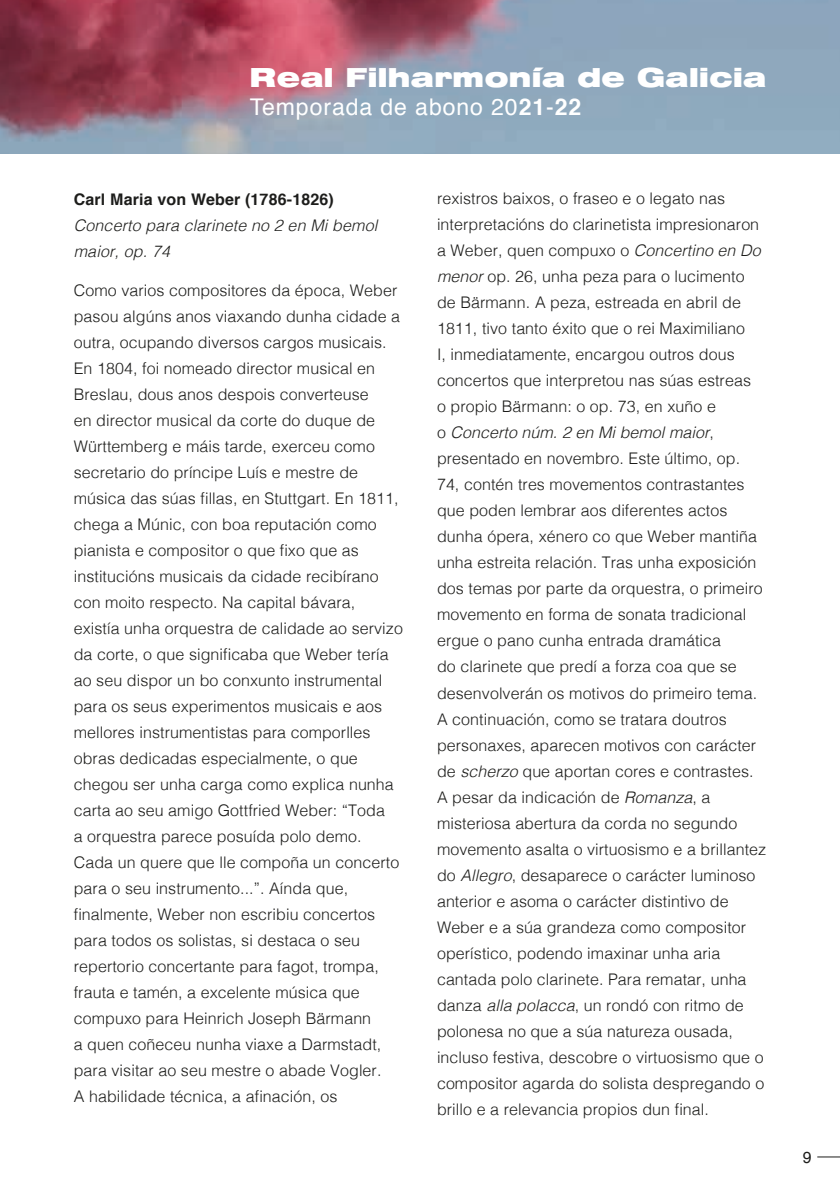
<style>
.page{position:relative;width:840px;height:1191px;background:#fff}
.page>*{position:absolute;margin:0;border:0;box-sizing:border-box;transform-origin:0 0}
.t1{font:700 27px "Helvetica Extended BQ";letter-spacing:.02em;color:#fff}
.t2{font:23px "Helvetica";letter-spacing:.04em;color:#fff}
.t3{font:300 16px/26px "Helvetica";letter-spacing:.005em;color:#1d1d1b}
.t4{font:italic 300 16px/26px "Helvetica";letter-spacing:.01em;color:#1d1d1b}
.t5{font:700 16px "Helvetica";letter-spacing:.01em;color:#1d1d1b}
.t6{font:16px "Helvetica";color:#1d1d1b}
.s1{font-weight:700}
.s2{font-style:italic}
</style>
<div class="page">
<img style="left:0;top:0;width:839px;height:153px">
<svg style="left:817px;top:1156px;width:22px;height:1px"></svg>
<h1 class="t1" style="left:249px;top:62px;width:517px">Real Filharmonía de Galicia</h1>
<h2 class="t2" style="left:249px;top:89px;width:333px">Temporada de abono 20<span class="s1">21</span>-<span class="s1">22</span></h2>
<p class="t5" style="left:74px;top:186px;width:261px">Carl Maria von Weber (1786-1826)</p>
<p class="t4" style="left:74px;top:211px;width:305px">Concerto para clarinete no 2 en Mi bemol maior, op. 74</p>
<p class="t3" style="left:74px;top:276px;width:330px">Como varios compositores da época, Weber pasou algúns anos viaxando dunha cidade a outra, ocupando diversos cargos musicais.<br>En 1804, foi nomeado director musical en Breslau, dous anos despois converteuse<br>en director musical da corte do duque de<br>Wü rttemberg e máis tarde, exerceu como secretario do príncipe Luís e mestre de música das súas fillas, en Stuttgart. En 1811, chega a Múnic, con boa reputación como pianista e compositor o que fixo que as institucións musicais da cidade recibírano con moito respecto. Na capital bávara, existía unha orquestra de calidade ao servizo da corte, o que significaba que Weber tería ao seu dispor un bo conxunto instrumental para os seus experimentos musicais e aos mellores instrumentistas para comporlles obras dedicadas especialmente, o que chegou ser unha carga como explica nunha carta ao seu amigo Gottfried Weber: “Toda<br>a orquestra parece posuída polo demo.<br>Cada un quere que lle compoña un concerto para o seu instrumento...”. Aínda que, finalmente, Weber non escribiu concertos para todos os solistas, si destaca o seu repertorio concertante para fagot, trompa, frauta e tamén, a excelente música que compuxo para Heinrich Joseph Bärmann<br>a quen coñeceu nunha viaxe a Darmstadt, para visitar ao seu mestre o abade Vogler.<br>A habilidade técnica, a afinación, os</p>
<p class="t3" style="left:437px;top:184px;width:330px">rexistros baixos, o fraseo e o legato nas interpretacións do clarinetista impresionaron a Weber, quen compuxo o <span class="s2">Concertino en Do menor</span> op. 26, unha peza para o lucimento de Bärmann. A peza, estreada en abril de 1811, tivo tanto éxito que o rei Maximiliano<br>I, inmediatamente, encargou outros dous concertos que interpretou nas súas estreas<br>o propio Bärmann: o op. 73, en xuño e<br>o <span class="s2">Concerto núm. 2 en Mi bemol maior</span>, presentado en novembro. Este último, op.<br>74, contén tres movementos contrastantes que poden lembrar aos diferentes actos dunha ópera, xénero co que Weber mantiña unha estreita relación. Tras unha exposición dos temas por parte da orquestra, o primeiro movemento en forma de sonata tradicional ergue o pano cunha entrada dramática<br>do clarinete que predí a forza coa que se desenvolverán os motivos do primeiro tema.<br>A continuación, como se tratara doutros personaxes, aparecen motivos con carácter de <span class="s2">scherzo</span> que aportan cores e contrastes.<br>A pesar da indicación de <span class="s2">Romanza</span>, a misteriosa abertura da corda no segundo movemento asalta o virtuosismo e a brillantez do <span class="s2">Allegro</span>, desaparece o carácter luminoso anterior e asoma o carácter distintivo de Weber e a súa grandeza como compositor operístico, podendo imaxinar unha aria cantada polo clarinete. Para rematar, unha danza <span class="s2">alla polacca</span>, un rondó con ritmo de polonesa no que a súa natureza ousada, incluso festiva, descobre o virtuosismo que o compositor agarda do solista despregando o brillo e a relevancia propios dun final.</p>
<p class="t6" style="left:802px;top:1145px;width:10px">9</p>
</div>
